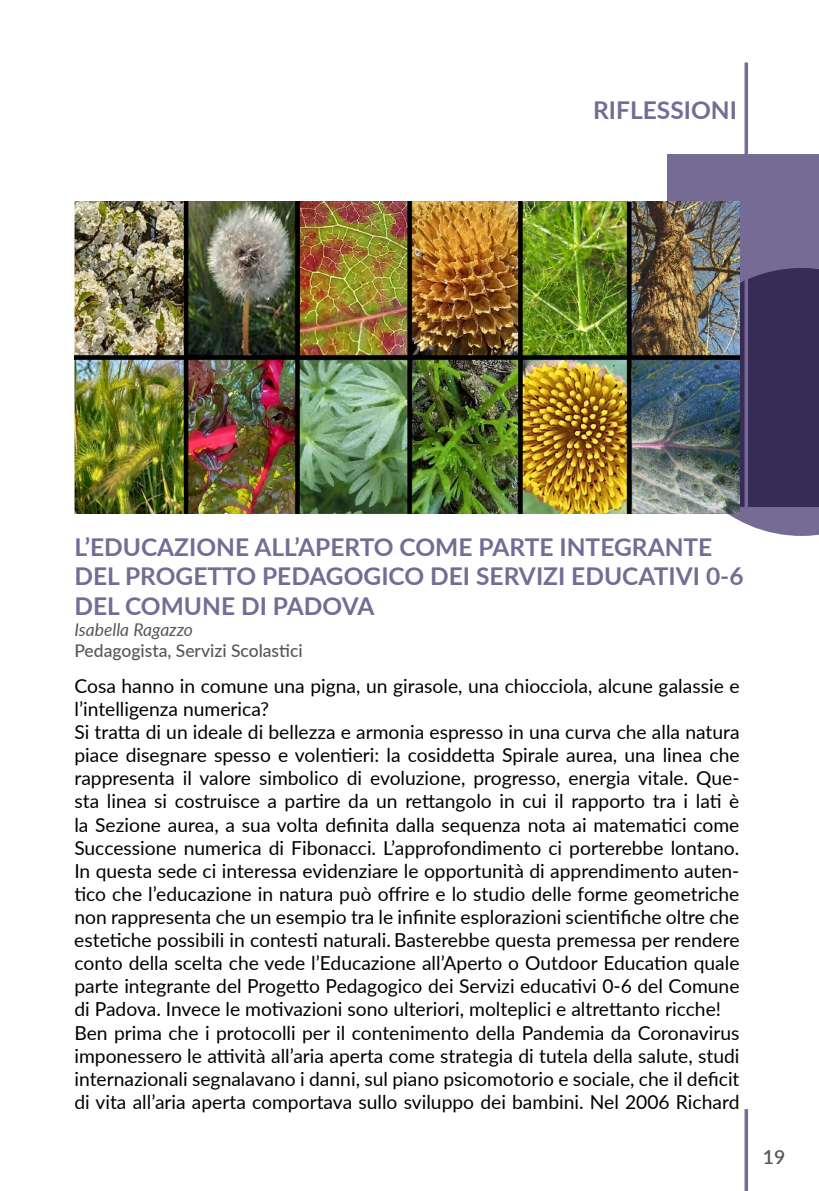
<style>
.page{position:relative;width:819px;height:1191px;background:#fff}
.page>*{position:absolute;margin:0;border:0;box-sizing:border-box;transform-origin:0 0}
.t1{font:700 24.5px/29.4px "Lato";color:#766b95}
.t2{font:19.25px/23.1px "Lato";color:#000}
.t3{font:600 19.25px "Lato";color:#575756}
.t4{font:500 17.5px "Lato";color:#575756}
.t5{font:italic 17.5px "Lato";color:#575756}
</style>
<div class="page">
<svg style="left:744px;top:1109px;width:4px;height:82px"></svg>
<div style="left:667px;top:154px;width:152px;height:352px;background:#766b95"></div>
<svg style="left:667px;top:268px;width:152px;height:268px;background:#4e456b"></svg>
<svg style="left:744px;top:63px;width:4px;height:458px"></svg>
<img style="left:74px;top:202px;width:665px;height:311px">
<p class="t1" style="left:593px;top:94px;width:145px">RIFLESSIONI</p>
<p class="t1" style="left:74px;top:531px;width:670px">L’EDUCAZIONE ALL’APERTO COME PARTE INTEGRANTE<br>DEL PROGETTO PEDAGOGICO DEI SERVIZI EDUCATIVI 0-6<br>DEL COMUNE DI PADOVA</p>
<p class="t5" style="left:74px;top:616px;width:120px">Isabella Ragazzo</p>
<p class="t4" style="left:74px;top:637px;width:230px">Pedagogista, Servizi Scolastici</p>
<p class="t2" style="left:74px;top:673px;width:666px">Cosa hanno in comune una pigna, un girasole, una chiocciola, alcune galassie e l’intelligenza numerica?<br>Si tratta di un ideale di bellezza e armonia espresso in una curva che alla natura piace disegnare spesso e volentieri: la cosiddetta Spirale aurea, una linea che rappresenta il valore simbolico di evoluzione, progresso, energia vitale. Que&shy;sta linea si costruisce a partire da un rettangolo in cui il rapporto tra i lati è la Sezione aurea, a sua volta definita dalla sequenza nota ai matematici come Successione numerica di Fibonacci. L’approfondimento ci porterebbe lontano.<br>In questa sede ci interessa evidenziare le opportunità di apprendimento auten&shy;tico che l’educazione in natura può offrire e lo studio delle forme geometriche non rappresenta che un esempio tra le infinite esplorazioni scientifiche oltre che estetiche possibili in contesti naturali. Basterebbe questa premessa per rendere conto della scelta che vede l’Educazione all’Aperto o Outdoor Education quale parte integrante del Progetto Pedagogico dei Servizi educativi 0-6 del Comune di Padova. Invece le motivazioni sono ulteriori, molteplici e altrettanto ricche!<br>Ben prima che i protocolli per il contenimento della Pandemia da Coronavirus imponessero le attività all’aria aperta come strategia di tutela della salute, studi internazionali segnalavano i danni, sul piano psicomotorio e sociale, che il deficit di vita all’aria aperta comportava sullo sviluppo dei bambini. Nel 2006 Richard</p>
<p class="t3" style="left:762px;top:1143px;width:24px">19</p>
</div>
